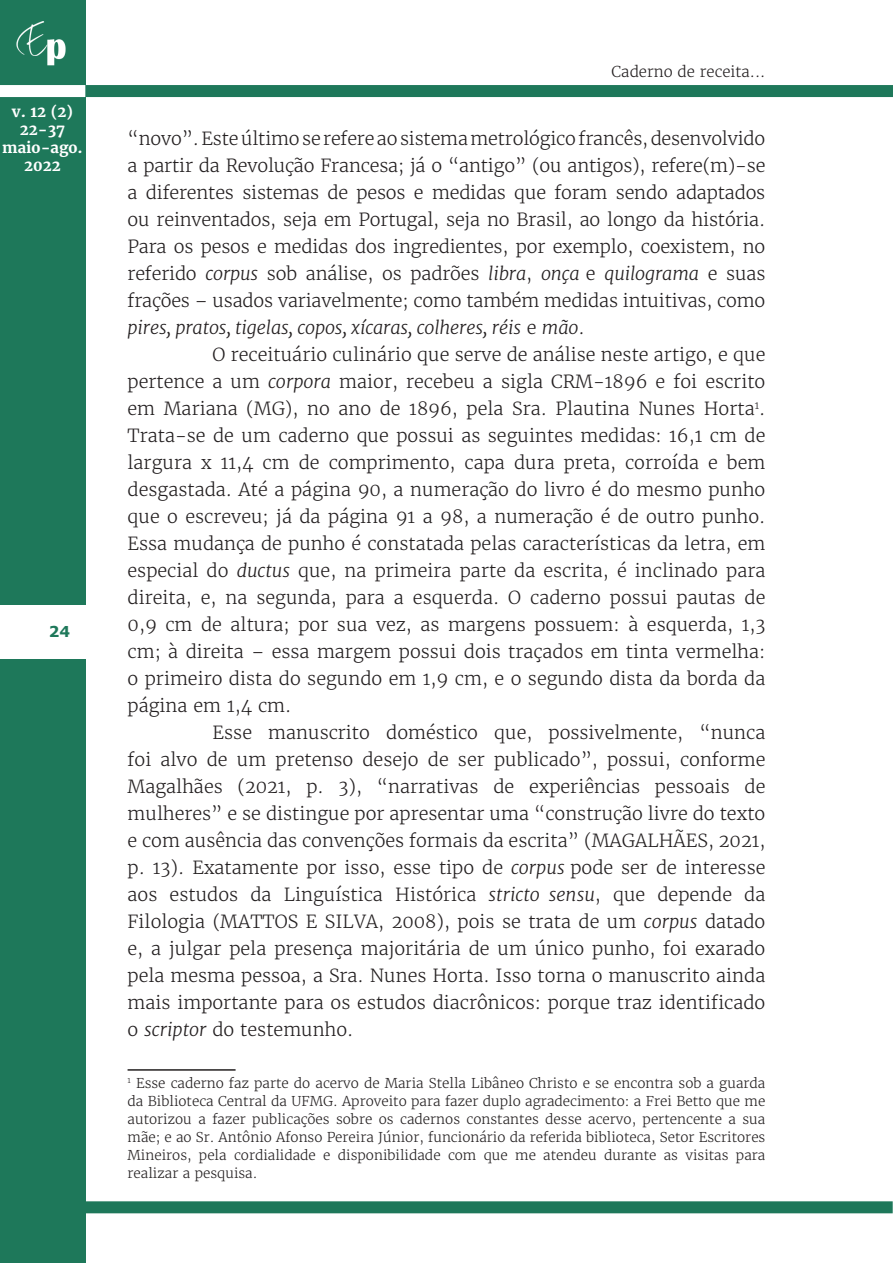
<style>
.page{position:relative;width:893px;height:1263px;background:#fff}
.page>*{position:absolute;margin:0;border:0;box-sizing:border-box;transform-origin:0 0}
.Corpo_do_artigo{font:300 18px/27px "Merriweather";color:#231f20;text-align:justify}
.t1{font:700 15px/18px "Merriweather";color:#fff;text-align:center}
.t2{font:300 15px "Merriweather";color:#231f20}
.t3{font:700 15px "Verdana";color:#1e785a}
.Rodapé{font:300 13.5px/18px "Merriweather";color:#231f20;text-align:justify}
.s1{font-style:italic}
</style>
<div class="page">
<div style="left:0;top:0;width:85px;height:1263px;background:#1e785a"></div>
<img style="left:16px;top:21px;width:50px;height:45px">
<div style="left:85px;top:85px;width:808px;height:12px;background:#1e785a"></div>
<div style="left:0;top:85px;width:85px;height:12px;background:#fff"></div>
<div style="left:0;top:605px;width:85px;height:53px;background:#fff"></div>
<div style="left:84px;top:1201px;width:809px;height:12px;background:#1e785a"></div>
<hr style="left:128px;top:1069px;width:108px;height:2px;background:#231f20">
<p class="t1" style="left:2px;top:103px;width:82px">v. 12 (2)<br>22-37 maio-ago.<br>2022</p>
<p class="t3" style="left:49px;top:622px;width:23px">24</p>
<p class="t2" style="left:612px;top:62px;width:155px">Caderno de receita...</p>
<p class="Corpo_do_artigo" style="left:128px;top:125px;width:639px">“novo”. Este último se refere ao sistema metrológico francês, desenvolvido a partir da Revolução Francesa; já o “antigo” (ou antigos), refere(m)-se a diferentes sistemas de pesos e medidas que foram sendo adaptados ou reinventados, seja em Portugal, seja no Brasil, ao longo da história.<br>Para os pesos e medidas dos ingredientes, por exemplo, coexistem, no referido <span class="s1">corpus</span> sob análise, os padrões <span class="s1">libra</span>, <span class="s1">onça</span> e <span class="s1">quilograma</span> e suas frações – usados variavelmente; como também medidas intuitivas, como <span class="s1">pires, pratos, tigelas, copos, xícaras, colheres, réis</span> e <span class="s1">mão</span>.</p>
<p class="Corpo_do_artigo" style="left:128px;top:341px;width:639px;text-indent:85px">O receituário culinário que serve de análise neste artigo, e que pertence a um <span class="s1">corpora</span> maior, recebeu a sigla CRM-1896 e foi escrito em Mariana (MG), no ano de 1896, pela Sra. Plautina Nunes Horta<sup>1</sup>.<br>Trata-se de um caderno que possui as seguintes medidas: 16,1 cm de largura x 11,4 cm de comprimento, capa dura preta, corroída e bem desgastada. Até a página 90, a numeração do livro é do mesmo punho que o escreveu; já da página 91 a 98, a numeração é de outro punho.<br>Essa mudança de punho é constatada pelas características da letra, em especial do <span class="s1">ductus</span> que, na primeira parte da escrita, é inclinado para direita, e, na segunda, para a esquerda. O caderno possui pautas de 0,9 cm de altura; por sua vez, as margens possuem: à esquerda, 1,3 cm; à direita – essa margem possui dois traçados em tinta vermelha: o primeiro dista do segundo em 1,9 cm, e o segundo dista da borda da página em 1,4 cm.</p>
<p class="Corpo_do_artigo" style="left:128px;top:719px;width:639px;text-indent:85px">Esse manuscrito doméstico que, possivelmente, “nunca foi alvo de um pretenso desejo de ser publicado”, possui, conforme Magalhães (2021, p. 3), “narrativas de experiências pessoais de mulheres” e se distingue por apresentar uma “construção livre do texto e com ausência das convenções formais da escrita” (MAGALHÃES, 2021, p. 13). Exatamente por isso, esse tipo de <span class="s1">corpus</span> pode ser de interesse aos estudos da Linguística Histórica <span class="s1">stricto sensu</span>, que depende da Filologia (MATTOS E SILVA, 2008), pois se trata de um <span class="s1">corpus</span> datado e, a julgar pela presença majoritária de um único punho, foi exarado pela mesma pessoa, a Sra. Nunes Horta. Isso torna o manuscrito ainda mais importante para os estudos diacrônicos: porque traz identificado o <span class="s1">scriptor</span> do testemunho.</p>
<p class="Rodapé" style="left:128px;top:1074px;width:639px"><sup>1</sup> Esse caderno faz parte do acervo de Maria Stella Libâneo Christo e se encontra sob a guarda da Biblioteca Central da UFMG. Aproveito para fazer duplo agradecimento: a Frei Betto que me autorizou a fazer publicações sobre os cadernos constantes desse acervo, pertencente a sua mãe; e ao Sr. Antônio Afonso Pereira Júnior, funcionário da referida biblioteca, Setor Escritores Mineiros, pela cordialidade e disponibilidade com que me atendeu durante as visitas para realizar a pesquisa.</p>
</div>
